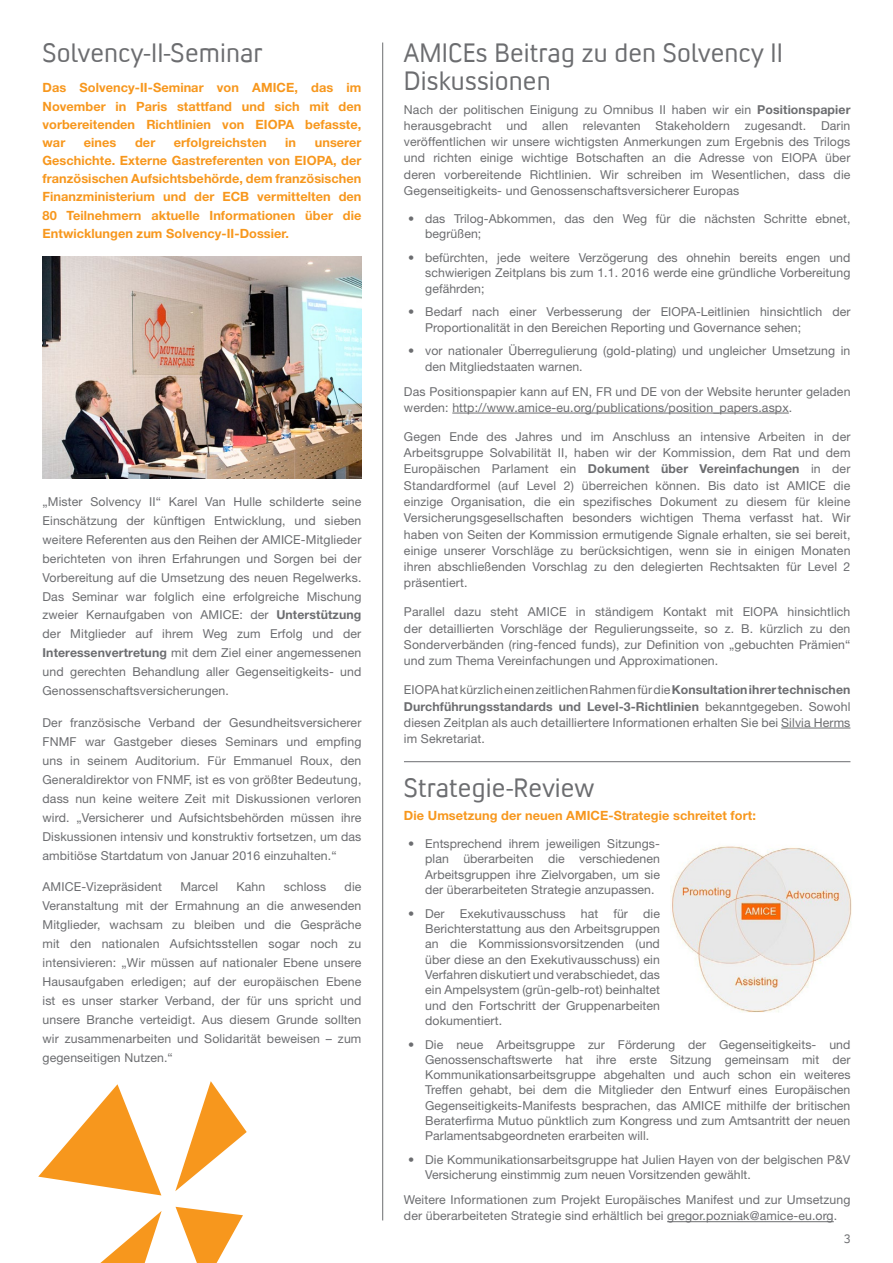
<style>
.page{position:relative;width:893px;height:1263px;background:#fff}
.page>*{position:absolute;margin:0;border:0;box-sizing:border-box;transform-origin:0 0}
.Amice_TITEL{font:27px/27.5px "Convection";letter-spacing:.005em;color:#6c6d70}
.Amice_TITEL_met_RULE{font:27px "Convection";letter-spacing:.005em;color:#6c6d70}
.Amice_ORANGE{font:700 12.75px/18.1px "Helvetica Neue LT Std";letter-spacing:.005em;color:#f7971d;text-align:justify}
.Amice_body_copy{font:12.3px/18.9px "Helvetica Neue LT Std";letter-spacing:.01em;color:#6c6d70;text-align:justify}
.t1{font:12.3px "Convection";color:#6c6d70}
.s1{font-weight:700}
</style>
<div class="page">
<hr style="left:382px;top:43px;width:1px;height:1177px;background:#6c6d70">
<svg style="left:38px;top:1084px;width:123px;height:111px"></svg>
<svg style="left:175px;top:1081px;width:72px;height:110px"></svg>
<svg style="left:100px;top:1211px;width:62px;height:52px"></svg>
<svg style="left:176px;top:1207px;width:67px;height:56px"></svg>
<hr style="left:452px;top:413px;width:337px;height:1px;background:#6c6d70">
<hr style="left:781px;top:728px;width:69px;height:1px;background:#6c6d70">
<hr style="left:404px;top:761px;width:446px;height:1px;background:#6c6d70">
<hr style="left:667px;top:1221px;width:167px;height:1px;background:#6c6d70">
<img style="left:43px;top:257px;width:318px;height:221px">
<img style="left:671px;top:846px;width:181px;height:166px">
<p class="Amice_TITEL" style="left:43px;top:38px;width:222px">Solvency-II-Seminar</p>
<p class="Amice_ORANGE" style="left:43px;top:78px;width:320px">Das Solvency-II-Seminar von AMICE, das im November in Paris stattfand und sich mit den vorbereitenden Richtlinien von EIOPA befasste, war</p>
<p class="Amice_ORANGE" style="left:84px;top:133px;width:34px">eines</p>
<p class="Amice_ORANGE" style="left:135px;top:133px;width:22px">der</p>
<p class="Amice_ORANGE" style="left:174px;top:133px;width:94px">erfolgreichsten</p>
<p class="Amice_ORANGE" style="left:285px;top:133px;width:12px">in</p>
<p class="Amice_ORANGE" style="left:43px;top:133px;width:320px;text-indent:272px">unserer Geschichte. Externe Gastreferenten von EIOPA, der französischen Aufsichtsbehörde, dem französischen Finanzministerium und der ECB vermittelten den 80 Teilnehmern aktuelle Informationen über die Entwicklungen zum Solvency-II-Dossier.</p>
<p class="Amice_body_copy" style="left:43px;top:492px;width:320px">„Mister Solvency II“ Karel Van Hulle schilderte seine Einschätzung der künftigen Entwicklung, und sieben weitere Referenten aus den Reihen der AMICE-Mitglieder berichteten von ihren Erfahrungen und Sorgen bei der Vorbereitung auf die Umsetzung des neuen Regelwerks.<br>Das Seminar war folglich eine erfolgreiche Mischung zweier Kernaufgaben von AMICE: der <span class="s1">Unterstützung </span>der Mitglieder auf ihrem Weg zum Erfolg und der <span class="s1">Interessenvertretung</span> mit dem Ziel einer angemessenen und gerechten Behandlung aller Gegenseitigkeits- und Genossenschaftsversicherungen.</p>
<p class="Amice_body_copy" style="left:43px;top:713px;width:320px">Der französische Verband der Gesundheitsversicherer FNMF war Gastgeber dieses Seminars und empfing uns in seinem Auditorium. Für Emmanuel Roux, den Generaldirektor von FNMF, ist es von größter Bedeutung, dass nun keine weitere Zeit mit Diskussionen verloren wird. „Versicherer und Aufsichtsbehörden müssen ihre Diskussionen intensiv und konstruktiv fortsetzen, um das ambitiöse Startdatum von Januar 2016 einzuhalten.“</p>
<p class="Amice_body_copy" style="left:43px;top:877px;width:121px">AMICE-Vizepräsident</p>
<p class="Amice_body_copy" style="left:180px;top:877px;width:39px">Marcel</p>
<p class="Amice_body_copy" style="left:237px;top:877px;width:30px">Kahn</p>
<p class="Amice_body_copy" style="left:284px;top:877px;width:44px">schloss</p>
<p class="Amice_body_copy" style="left:43px;top:877px;width:320px;text-indent:302px">die Veranstaltung mit der Ermahnung an die anwesenden Mitglieder, wachsam zu bleiben und die Gespräche mit den nationalen Aufsichtsstellen sogar noch zu intensivieren: „Wir müssen auf nationaler Ebene unsere Hausaufgaben erledigen; auf der europäischen Ebene ist es unser starker Verband, der für uns spricht und unsere Branche verteidigt. Aus diesem Grunde sollten wir zusammenarbeiten und Solidarität beweisen – zum gegenseitigen Nutzen.“</p>
<p class="Amice_TITEL" style="left:404px;top:38px;width:380px">AMICEs Beitrag zu den Solvency II<br>Diskussionen</p>
<p class="Amice_body_copy" style="left:404px;top:101px;width:448px;line-height:16.2px">Nach der politischen Einigung zu Omnibus II haben wir ein <span class="s1">Positionspapier </span>herausgebracht und allen relevanten Stakeholdern zugesandt. Darin veröffentlichen wir unsere wichtigsten Anmerkungen zum Ergebnis des Trilogs und richten einige wichtige Botschaften an die Adresse von EIOPA über deren vorbereitende Richtlinien. Wir schreiben im Wesentlichen, dass die Gegenseitigkeits- und Genossenschaftsversicherer Europas</p>
<p class="Amice_body_copy" style="left:425px;top:211px;width:427px;line-height:15.3px;text-indent:-17px">• das Trilog-Abkommen, das den Weg für die nächsten Schritte ebnet, begrüßen;</p>
<p class="Amice_body_copy" style="left:425px;top:250px;width:427px;line-height:15.3px;text-indent:-17px">• befürchten, jede weitere Verzögerung des ohnehin bereits engen und schwierigen Zeitplans bis zum 1.1. 2016 werde eine gründliche Vorbereitung gefährden;</p>
<p class="Amice_body_copy" style="left:425px;top:304px;width:427px;line-height:15.3px;text-indent:-17px">• Bedarf nach einer Verbesserung der EIOPA-Leitlinien hinsichtlich der<br>Proportionalität in den Bereichen Reporting und Governance sehen;</p>
<p class="Amice_body_copy" style="left:425px;top:343px;width:427px;line-height:15.3px;text-indent:-17px">• vor nationaler Überregulierung (gold-plating) und ungleicher Umsetzung in den Mitgliedstaaten warnen.</p>
<p class="Amice_body_copy" style="left:404px;top:383px;width:448px;line-height:16.2px">Das Positionspapier kann auf EN, FR und DE von der Website herunter geladen werden: http://www.amice-eu.org/publications/position_papers.aspx.</p>
<p class="Amice_body_copy" style="left:404px;top:428px;width:448px;line-height:16.2px">Gegen Ende des Jahres und im Anschluss an intensive Arbeiten in der Arbeitsgruppe Solvabilität II, haben wir der Kommission, dem Rat und dem Europäischen Parlament ein <span class="s1">Dokument über Vereinfachungen</span> in der Standardformel (auf Level 2) überreichen können. Bis dato ist AMICE die einzige Organisation, die ein spezifisches Dokument zu diesem für kleine Versicherungsgesellschaften besonders wichtigen Thema verfasst hat. Wir haben von Seiten der Kommission ermutigende Signale erhalten, sie sei bereit, einige unserer Vorschläge zu berücksichtigen, wenn sie in einigen Monaten ihren abschließenden Vorschlag zu den delegierten Rechtsakten für Level 2 präsentiert.</p>
<p class="Amice_body_copy" style="left:404px;top:604px;width:448px;line-height:16.2px">Parallel dazu steht AMICE in ständigem Kontakt mit EIOPA hinsichtlich der detaillierten Vorschläge der Regulierungsseite, so z. B. kürzlich zu den Sonderverbänden (ring-fenced funds), zur Definition von „gebuchten Prämien“ und zum Thema Vereinfachungen und Approximationen.</p>
<p class="Amice_body_copy" style="left:404px;top:682px;width:448px;line-height:16.2px">EIOPA hat kürzlich einen zeitlichen Rahmen für die <span class="s1">Konsultation ihrer technischen Durchführungsstandards und Level-3-Richtlinien</span> bekanntgegeben. Sowohl diesen Zeitplan als auch detailliertere Informationen erhalten Sie bei Silvia Herms im Sekretariat.</p>
<p class="Amice_TITEL_met_RULE" style="left:404px;top:771px;width:192px">Strategie-Review</p>
<p class="Amice_ORANGE" style="left:404px;top:806px;width:353px">Die Umsetzung der neuen AMICE-Strategie schreitet fort:</p>
<p class="Amice_body_copy" style="left:425px;top:836px;width:236px;line-height:15.3px;text-indent:-17px">• Entsprechend ihrem jeweiligen Sitzungs&shy;plan überarbeiten die verschiedenen Arbeitsgruppen ihre Zielvorgaben, um sie der überarbeiteten Strategie anzupassen.</p>
<p class="Amice_body_copy" style="left:425px;top:906px;width:236px;line-height:15.3px;text-indent:-17px">• Der Exekutivausschuss hat für die Berichterstattung aus den Arbeitsgruppen an die Kommissionsvorsitzenden (und über diese an den Exekutivausschuss) ein Verfahren diskutiert und verabschiedet, das ein Ampelsystem (grün-gelb-rot) beinhaltet und den Fortschritt der Gruppenarbeiten dokumentiert.</p>
<p class="Amice_body_copy" style="left:425px;top:1036px;width:427px;line-height:15.3px;text-indent:-17px">• Die neue Arbeitsgruppe zur Förderung der Gegenseitigkeits- und Genossenschaftswerte hat ihre erste Sitzung gemeinsam mit der Kommunikationsarbeitsgruppe abgehalten und auch schon ein weiteres Treffen gehabt, bei dem die Mitglieder den Entwurf eines Europäischen Gegenseitigkeits-Manifests besprachen, das AMICE mithilfe der britischen Beraterfirma Mutuo pünktlich zum Kongress und zum Amtsantritt der neuen Parlamentsabgeordneten erarbeiten will.</p>
<p class="Amice_body_copy" style="left:425px;top:1152px;width:427px;line-height:15.3px;text-indent:-17px">• Die Kommunikationsarbeitsgruppe hat Julien Hayen von der belgischen P&amp;V<br>Versicherung einstimmig zum neuen Vorsitzenden gewählt.</p>
<p class="Amice_body_copy" style="left:404px;top:1191px;width:448px;line-height:16.2px">Weitere Informationen zum Projekt Europäisches Manifest und zur Umsetzung der überarbeiteten Strategie sind erhältlich bei gregor.pozniak@amice-eu.org.</p>
<p class="t1" style="left:844px;top:1231px;width:8px">3</p>
</div>
